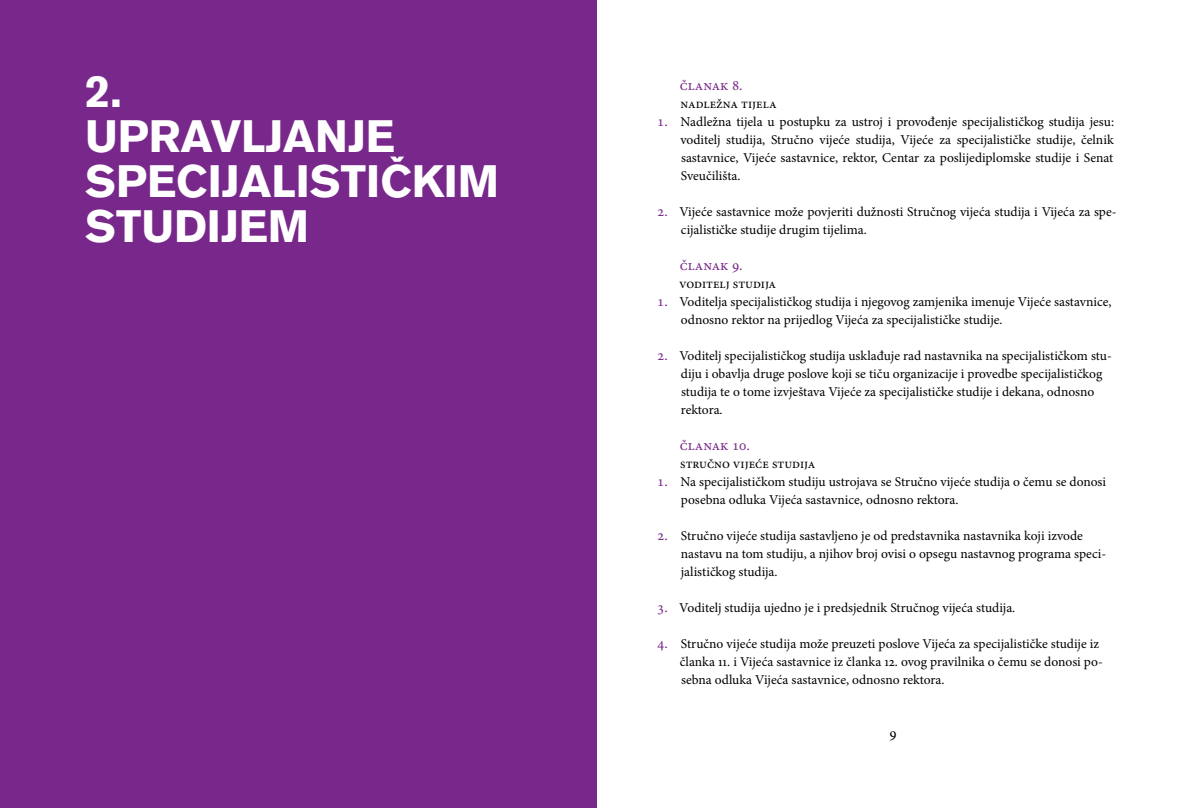
<style>
.page{position:relative;width:1191px;height:808px;background:#fff}
.page>*{position:absolute;margin:0;border:0;box-sizing:border-box;transform-origin:0 0}
.t1{font:700 45px/45px "Akzidenz Grotesk CE";color:#fff}
.t2{font:15px "Minion Pro";color:#78278b}
.t3{font:15px "Minion Pro";color:#000}
.t4{font:13.5px/18px "Minion Pro";color:#000}
</style>
<div class="page">
<div style="left:0;top:0;width:596px;height:808px;background:#78278b"></div>
<h1 class="t1" style="left:85px;top:69px;width:415px">2.<br>UPRAVLJANJE<br>SPECIJALISTIČKIM<br>STUDIJEM</h1>
<p class="t2" style="left:657px;top:111px;width:12px">1.</p>
<p class="t2" style="left:657px;top:201px;width:12px">2.</p>
<p class="t2" style="left:657px;top:291px;width:12px">1.</p>
<p class="t2" style="left:657px;top:345px;width:12px">2.</p>
<p class="t2" style="left:657px;top:471px;width:12px">1.</p>
<p class="t2" style="left:657px;top:525px;width:12px">2.</p>
<p class="t2" style="left:657px;top:597px;width:12px">3.</p>
<p class="t2" style="left:657px;top:633px;width:12px">4.</p>
<p class="t2" style="left:680px;top:75px;width:64px">članak 8.</p>
<p class="t4" style="left:680px;top:95px;width:435px">nadležna tijela<br>Nadležna tijela u postupku za ustroj i provođenje specijalističkog studija jesu: voditelj studija, Stručno vijeće studija, Vijeće za specijalističke studije, čelnik sastavnice, Vijeće sastavnice, rektor, Centar za poslijediplomske studije i Senat Sveučilišta.</p>
<p class="t4" style="left:679px;top:203px;width:439px">Vijeće sastavnice može povjeriti dužnosti Stručnog vijeća studija i Vijeća za spe&shy;cijalističke studije drugim tijelima.</p>
<p class="t2" style="left:680px;top:255px;width:64px">članak 9.</p>
<p class="t4" style="left:679px;top:275px;width:434px">voditelj studija<br>Voditelja specijalističkog studija i njegovog zamjenika imenuje Vijeće sastavnice, odnosno rektor na prijedlog Vijeća za specijalističke studije.</p>
<p class="t4" style="left:679px;top:347px;width:434px">Voditelj specijalističkog studija usklađuje rad nastavnika na specijalističkom stu&shy;diju i obavlja druge poslove koji se tiču organizacije i provedbe specijalističkog studija te o tome izvještava Vijeće za specijalističke studije i dekana, odnosno rektora.</p>
<p class="t2" style="left:680px;top:435px;width:72px">članak 10.</p>
<p class="t4" style="left:680px;top:455px;width:427px">stručno vijeće studija<br>Na specijalističkom studiju ustrojava se Stručno vijeće studija o čemu se donosi posebna odluka Vijeća sastavnice, odnosno rektora.</p>
<p class="t4" style="left:681px;top:527px;width:427px">Stručno vijeće studija sastavljeno je od predstavnika nastavnika koji izvode nastavu na tom studiju, a njihov broj ovisi o opsegu nastavnog programa speci&shy;jalističkog studija.</p>
<p class="t4" style="left:679px;top:599px;width:337px">Voditelj studija ujedno je i predsjednik Stručnog vijeća studija.</p>
<p class="t4" style="left:680px;top:635px;width:424px">Stručno vijeće studija može preuzeti poslove Vijeća za specijalističke studije iz članka 11. i Vijeća sastavnice iz članka 12. ovog pravilnika o čemu se donosi po&shy;sebna odluka Vijeća sastavnice, odnosno rektora.</p>
<p class="t3" style="left:889px;top:723px;width:9px">9</p>
</div>
